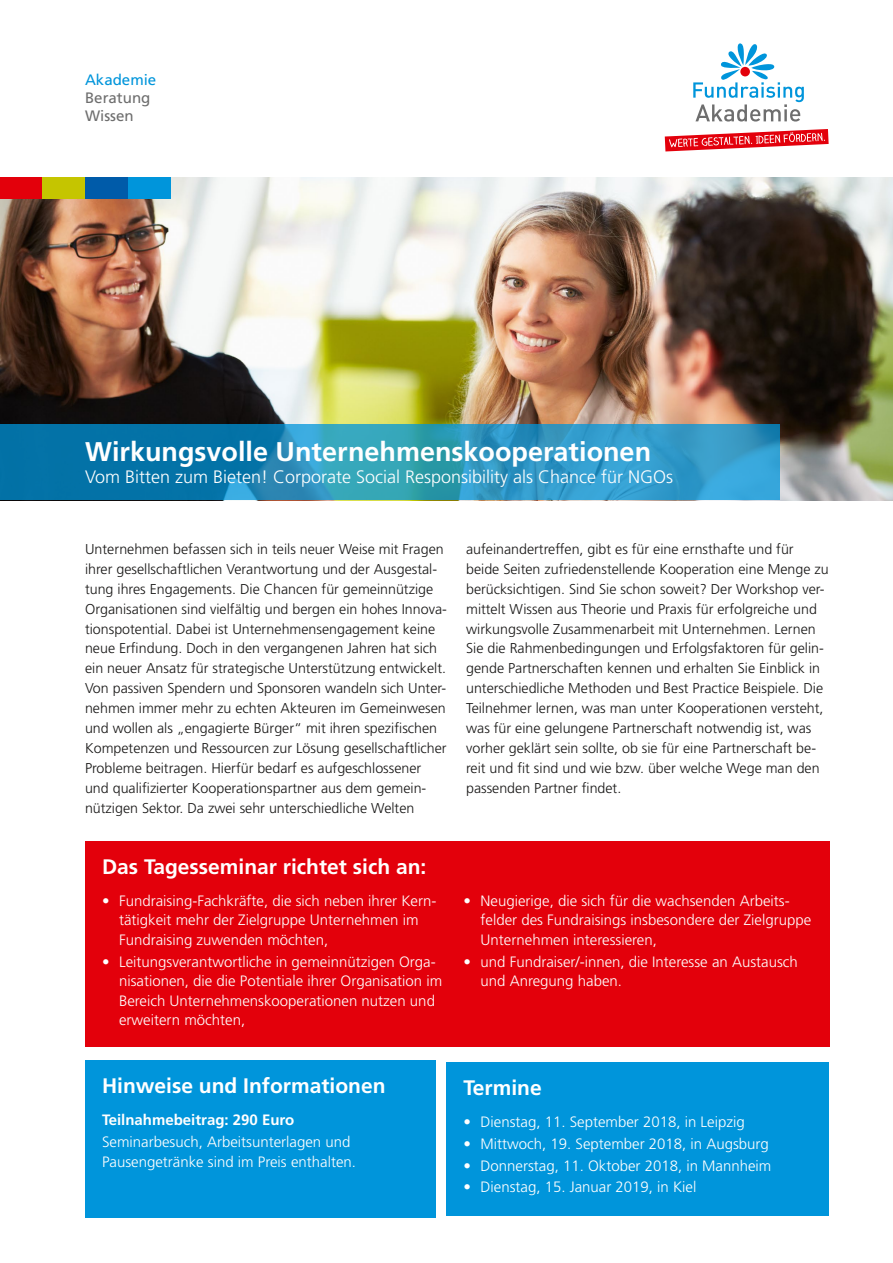
<style>
.page{position:relative;width:893px;height:1263px;background:#fff}
.page>*{position:absolute;margin:0;border:0;box-sizing:border-box;transform-origin:0 0}
.t1{font:700 27px "Frutiger LT";color:#fff}
.t2{font:700 21px "Frutiger LT";color:#fff}
.t3{font:300 18px "Frutiger LT";color:#fff}
.t4{font:15.15px/18.1px "Frutiger LT";color:#6e6e6e}
.t5{font:15.15px "Frutiger LT";color:#0095db}
.t6{font:300 15px/19.5px "Frutiger LT";color:#fff}
.t7{font:700 15px "Frutiger LT";color:#fff}
.t8{font:300 14.25px/20px "Frutiger LT";color:#181716}
</style>
<div class="page">
<svg style="left:665px;top:129px;width:164px;height:22px"></svg>
<svg style="left:693px;top:43px;width:111px;height:79px"></svg>
<img style="left:0;top:177px;width:893px;height:323px">
<div style="left:128px;top:177px;width:42px;height:21px;background:#0095db"></div>
<div style="left:0;top:177px;width:43px;height:21px;background:#e3000b"></div>
<div style="left:43px;top:177px;width:42px;height:21px;background:#c5c500"></div>
<div style="left:85px;top:177px;width:43px;height:21px;background:#005ba9"></div>
<svg style="left:0;top:424px;width:780px;height:76px;background:#228eb9"></svg>
<div style="left:85px;top:841px;width:744px;height:206px;background:#e3000b"></div>
<div style="left:446px;top:1062px;width:383px;height:153px;background:#0095db"></div>
<div style="left:85px;top:1060px;width:351px;height:157px;background:#0095db"></div>
<p class="t5" style="left:85px;top:71px;width:73px">Akademie</p>
<p class="t4" style="left:85px;top:89px;width:67px">Beratung<br>Wissen</p>
<h1 class="t1" style="left:85px;top:436px;width:568px">Wirkungsvolle Unternehmenskooperationen</h1>
<p class="t3" style="left:85px;top:466px;width:590px">Vom Bitten zum Bieten! Corporate Social Responsibility als Chance für NGOs</p>
<p class="t8" style="left:85px;top:539px;width:363px">Unternehmen befassen sich in teils neuer Weise mit Fragen ihrer gesellschaftlichen Verantwortung und der Ausgestal&shy;tung ihres Engagements. Die Chancen für gemeinnützige Organisationen sind vielfältig und bergen ein hohes Innova&shy;tionspotential. Dabei ist Unternehmensengagement keine neue Erfindung. Doch in den vergangenen Jahren hat sich ein neuer Ansatz für strategische Unterstützung entwickelt.<br>Von passiven Spendern und Sponsoren wandeln sich Unter&shy;nehmen immer mehr zu echten Akteuren im Gemeinwesen und wollen als „engagierte Bürger“ mit ihren spezifischen Kompetenzen und Ressourcen zur Lösung gesellschaftlicher Probleme beitragen. Hierfür bedarf es aufgeschlossener und qualifizierter Kooperationspartner aus dem gemein&shy;nützigen Sektor. Da zwei sehr unterschiedliche Welten</p>
<p class="t8" style="left:466px;top:539px;width:364px">aufeinandertreffen, gibt es für eine ernsthafte und für beide Seiten zufriedenstellende Kooperation eine Menge zu berücksichtigen. Sind Sie schon soweit? Der Workshop ver&shy;mittelt Wissen aus Theorie und Praxis für erfolgreiche und wirkungsvolle Zusammenarbeit mit Unternehmen. Lernen Sie die Rahmenbedingungen und Erfolgsfaktoren für gelin&shy;gende Partnerschaften kennen und erhalten Sie Einblick in unterschiedliche Methoden und Best Practice Beispiele. Die Teilnehmer lernen, was man unter Kooperationen versteht, was für eine gelungene Partnerschaft notwendig ist, was vorher geklärt sein sollte, ob sie für eine Partnerschaft be&shy;reit und fit sind und wie bzw. über welche Wege man den passenden Partner findet.</p>
<h2 class="t2" style="left:102px;top:854px;width:326px">Das Tagesseminar richtet sich an:</h2>
<p class="t6" style="left:119px;top:891px;width:319px;text-indent:-17px">• Fundraising-Fachkräfte, die sich neben ihrer Kern&shy;tätigkeit mehr der Zielgruppe Unternehmen im<br>Fundraising zuwenden möchten,</p>
<p class="t6" style="left:119px;top:952px;width:325px;text-indent:-17px">• Leitungsverantwortliche in gemeinnützigen Orga&shy;nisationen, die die Potentiale ihrer Organisation im Bereich Unternehmenskooperationen nutzen und erweitern möchten,</p>
<h2 class="t2" style="left:102px;top:1073px;width:285px">Hinweise und Informationen</h2>
<p class="t7" style="left:102px;top:1111px;width:194px">Teilnahmebeitrag: 290 Euro</p>
<p class="t6" style="left:102px;top:1133px;width:255px">Seminarbesuch, Arbeitsunterlagen und<br>Pausengetränke sind im Preis enthalten.</p>
<p class="t6" style="left:480px;top:891px;width:332px;text-indent:-17px">• Neugierige, die sich für die wachsenden Arbeits&shy;felder des Fundraisings insbesondere der Zielgruppe<br>Unternehmen interessieren,</p>
<p class="t6" style="left:480px;top:952px;width:319px;text-indent:-17px">• und Fundraiser/-innen, die Interesse an Austausch und Anregung haben.</p>
<h2 class="t2" style="left:463px;top:1075px;width:80px">Termine</h2>
<p class="t6" style="left:463px;top:1113px;width:283px">• Dienstag, 11. September 2018, in Leipzig</p>
<p class="t6" style="left:463px;top:1134px;width:307px">• Mittwoch, 19. September 2018, in Augsburg</p>
<p class="t6" style="left:463px;top:1156px;width:309px">• Donnerstag, 11. Oktober 2018, in Mannheim</p>
<p class="t6" style="left:463px;top:1177px;width:234px">• Dienstag, 15. Januar 2019, in Kiel</p>
</div>
